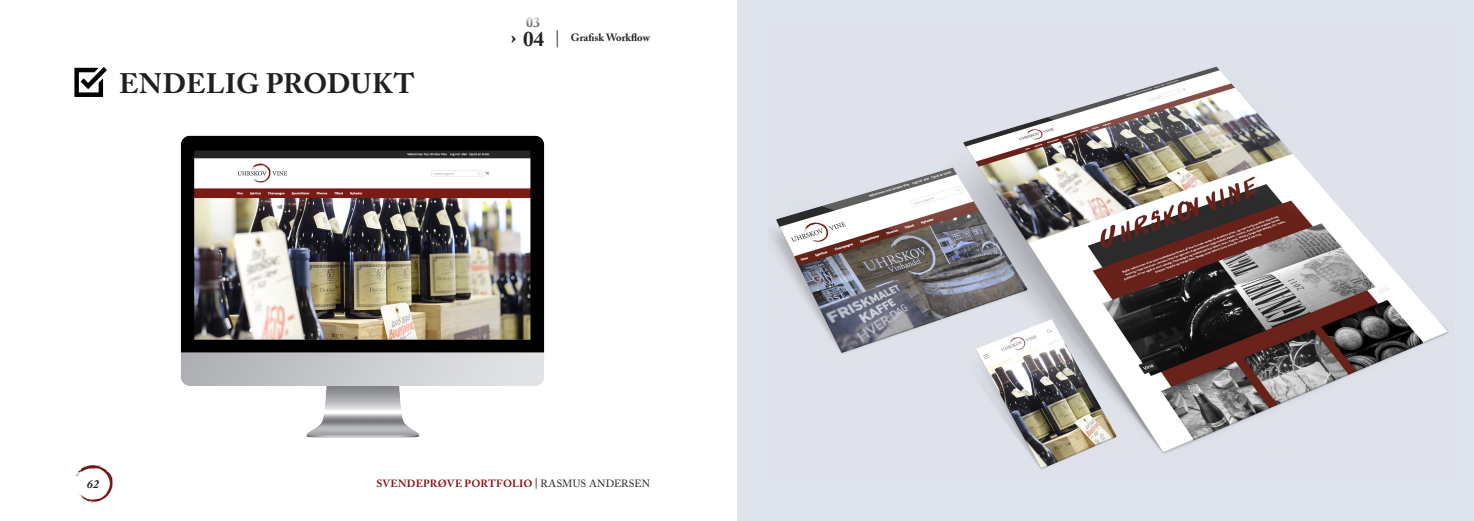
<style>
.page{position:relative;width:1474px;height:521px;background:#fff}
.page>*{position:absolute;margin:0;border:0;box-sizing:border-box;transform-origin:0 0}
.Overskrift{font:700 28px "Adobe Caslon Pro";letter-spacing:.005em;color:#231f20}
.t1{font:700 14px "Adobe Caslon Pro";color:#231f20}
.Sidetal{font:italic 700 12.25px "Adobe Caslon Pro";color:#231f20}
.t2{font:700 10.5px "Adobe Caslon Pro";color:#231f20}
.t3{font:700 10.41px "Adobe Caslon Pro";letter-spacing:.02em;color:#871417}
.s1{font-size:21px}
.s2{font-weight:400;font-size:16.8px}
.s3{color:#231f20}
.s4{font-weight:400;color:#231f20}
</style>
<div class="page">
<div style="left:737px;top:0;width:736px;height:521px;background:#dfe3eb"></div>
<svg style="left:74px;top:67px;width:33px;height:30px"></svg>
<img style="left:771px;top:66px;width:678px;height:404px">
<img style="left:180px;top:135px;width:365px;height:303px">
<svg style="left:75px;top:465px;width:38px;height:38px"></svg>
<p class="Overskrift" style="left:119px;top:67px;width:296px">ENDELIG PRODUKT</p>
<h2 class="t1" style="left:526px;top:14px;width:15px">03</h2>
<p class="t2" style="left:511px;top:32px;width:141px"><span class="s1">› 04</span> <span class="s2">|</span> Grafisk Workflow</p>
<p class="Sidetal" style="left:87px;top:477px;width:14px">62</p>
<p class="t3" style="left:376px;top:477px;width:275px">SVENDEPRØVE PORTFOLIO <span class="s3">|</span> <span class="s4">RASMUS ANDERSEN</span></p>
</div>
